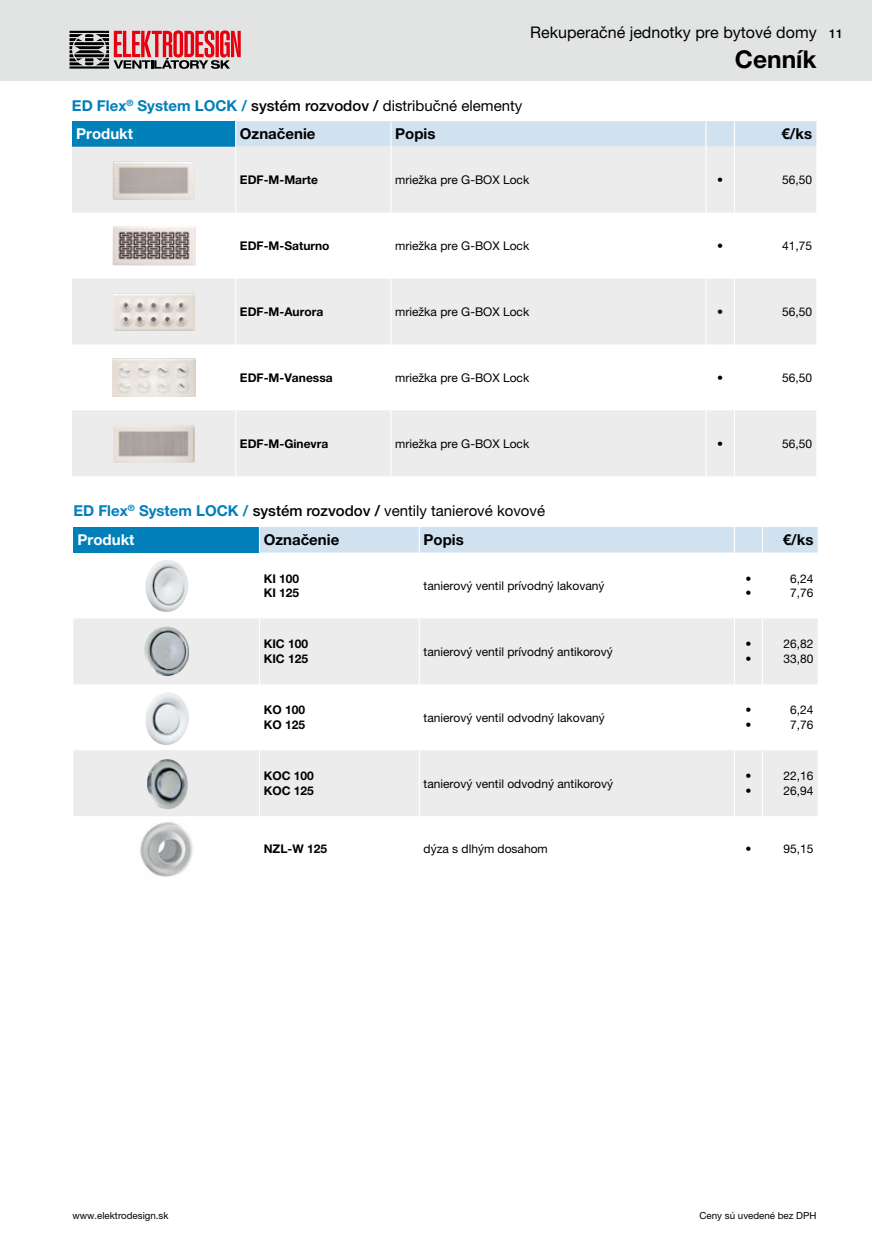
<style>
.page{position:relative;width:872px;height:1246px;background:#fff}
.page>*{position:absolute;margin:0;border:0;box-sizing:border-box;transform-origin:0 0}
.t1{font:700 24.45px "Helvetica Neue LT Pro";color:#000}
.t2{font:16.05px "Helvetica Neue LT Pro";color:#000}
.t3{font:15px "Helvetica Neue LT Pro";color:#000}
.t4{font:700 15px "Helvetica Neue LT Pro";color:#000}
.t5{font:700 15px "Helvetica Neue LT Pro";color:#fff}
.t6{font:500 12.3px "Helvetica Neue LT Pro";color:#000}
.t7{font:12px/14.4px "Helvetica Neue LT Pro";color:#000}
.t8{font:700 12px/14.4px "Helvetica Neue LT Pro";color:#000}
.t9{font:9.75px "Helvetica Neue LT Pro";color:#000}
.s1{font-weight:700;color:#007fb9}
.s2{font-weight:500}
</style>
<div class="page">
<div style="left:0;top:0;width:872px;height:80px;background:#e2e3e3"></div>
<div style="left:72px;top:121px;width:164px;height:26px;background:#007fb9"></div>
<svg style="left:72px;top:147px;width:744px;height:329px;fill:#ececec"></svg>
<svg style="left:235px;top:121px;width:581px;height:26px;background:#d1e1f0"></svg>
<hr style="left:235px;top:147px;width:1px;height:66px;background:#fff">
<hr style="left:390px;top:147px;width:1px;height:66px;background:#fff">
<hr style="left:705px;top:147px;width:1px;height:66px;background:#fff">
<hr style="left:734px;top:147px;width:1px;height:66px;background:#fff">
<hr style="left:235px;top:213px;width:1px;height:66px;background:#fff">
<hr style="left:390px;top:213px;width:1px;height:66px;background:#fff">
<hr style="left:705px;top:213px;width:1px;height:66px;background:#fff">
<hr style="left:734px;top:213px;width:1px;height:66px;background:#fff">
<hr style="left:235px;top:279px;width:1px;height:65px;background:#fff">
<hr style="left:390px;top:279px;width:1px;height:65px;background:#fff">
<hr style="left:705px;top:279px;width:1px;height:65px;background:#fff">
<hr style="left:734px;top:279px;width:1px;height:65px;background:#fff">
<hr style="left:235px;top:344px;width:1px;height:66px;background:#fff">
<hr style="left:390px;top:344px;width:1px;height:66px;background:#fff">
<hr style="left:705px;top:344px;width:1px;height:66px;background:#fff">
<hr style="left:734px;top:344px;width:1px;height:66px;background:#fff">
<hr style="left:235px;top:410px;width:1px;height:66px;background:#fff">
<hr style="left:390px;top:410px;width:1px;height:66px;background:#fff">
<hr style="left:705px;top:410px;width:1px;height:66px;background:#fff">
<hr style="left:734px;top:410px;width:1px;height:66px;background:#fff">
<img style="left:113px;top:160px;width:82px;height:39px">
<img style="left:112px;top:226px;width:83px;height:39px">
<img style="left:113px;top:292px;width:81px;height:39px">
<img style="left:112px;top:358px;width:83px;height:39px">
<img style="left:113px;top:424px;width:81px;height:38px">
<div style="left:73px;top:527px;width:186px;height:25px;background:#007fb9"></div>
<svg style="left:73px;top:618px;width:744px;height:198px;fill:#ececec"></svg>
<div style="left:260px;top:527px;width:557px;height:25px;background:#d0e1f0"></div>
<hr style="left:259px;top:618px;width:1px;height:66px;background:#fff">
<hr style="left:419px;top:618px;width:1px;height:66px;background:#fff">
<hr style="left:734px;top:618px;width:1px;height:66px;background:#fff">
<hr style="left:762px;top:618px;width:1px;height:66px;background:#fff">
<hr style="left:259px;top:684px;width:1px;height:66px;background:#fff">
<hr style="left:419px;top:684px;width:1px;height:66px;background:#fff">
<hr style="left:734px;top:684px;width:1px;height:66px;background:#fff">
<hr style="left:762px;top:684px;width:1px;height:66px;background:#fff">
<hr style="left:259px;top:750px;width:1px;height:66px;background:#fff">
<hr style="left:419px;top:750px;width:1px;height:66px;background:#fff">
<hr style="left:734px;top:750px;width:1px;height:66px;background:#fff">
<hr style="left:762px;top:750px;width:1px;height:66px;background:#fff">
<img style="left:145px;top:560px;width:43px;height:52px">
<img style="left:144px;top:626px;width:45px;height:50px">
<img style="left:145px;top:692px;width:44px;height:53px">
<img style="left:146px;top:759px;width:42px;height:51px">
<img style="left:140px;top:822px;width:53px;height:55px">
<svg style="left:70px;top:30px;width:171px;height:39px"></svg>
<h2 class="t2" style="left:530px;top:23px;width:288px">Rekuperačné jednotky pre bytové domy</h2>
<h1 class="t1" style="left:735px;top:44px;width:83px">Cenník</h1>
<p class="t3" style="left:72px;top:96px;width:452px"><span class="s1">ED Flex</span><sup>®</sup> <span class="s1">System LOCK /</span> <span class="s2">systém rozvodov /</span> distribučné elementy</p>
<p class="t5" style="left:76px;top:125px;width:58px">Produkt</p>
<p class="t4" style="left:240px;top:125px;width:77px">Označenie</p>
<p class="t4" style="left:395px;top:125px;width:42px">Popis</p>
<p class="t4" style="left:781px;top:125px;width:32px">€/ks</p>
<p class="t8" style="left:240px;top:172px;width:79px">EDF-M-Marte</p>
<p class="t7" style="left:395px;top:172px;width:136px">mriežka pre G-BOX Lock</p>
<p class="t7" style="left:717px;top:172px;width:7px">•</p>
<p class="t7" style="left:782px;top:172px;width:32px">56,50</p>
<p class="t6" style="left:829px;top:27px;width:15px">11</p>
<p class="t8" style="left:240px;top:238px;width:91px">EDF-M-Saturno</p>
<p class="t7" style="left:395px;top:238px;width:136px">mriežka pre G-BOX Lock</p>
<p class="t7" style="left:717px;top:238px;width:7px">•</p>
<p class="t7" style="left:782px;top:238px;width:32px">41,75</p>
<p class="t8" style="left:240px;top:304px;width:85px">EDF-M-Aurora</p>
<p class="t7" style="left:395px;top:304px;width:136px">mriežka pre G-BOX Lock</p>
<p class="t7" style="left:717px;top:304px;width:7px">•</p>
<p class="t7" style="left:782px;top:304px;width:32px">56,50</p>
<p class="t8" style="left:240px;top:370px;width:94px">EDF-M-Vanessa</p>
<p class="t7" style="left:395px;top:370px;width:136px">mriežka pre G-BOX Lock</p>
<p class="t7" style="left:717px;top:370px;width:7px">•</p>
<p class="t7" style="left:782px;top:370px;width:32px">56,50</p>
<p class="t8" style="left:240px;top:436px;width:90px">EDF-M-Ginevra</p>
<p class="t7" style="left:395px;top:436px;width:136px">mriežka pre G-BOX Lock</p>
<p class="t7" style="left:717px;top:436px;width:7px">•</p>
<p class="t7" style="left:782px;top:436px;width:32px">56,50</p>
<p class="t3" style="left:73px;top:502px;width:473px"><span class="s1">ED Flex</span><sup>®</sup> <span class="s1">System LOCK /</span> <span class="s2">systém rozvodov /</span> ventily tanierové kovové</p>
<p class="t5" style="left:78px;top:530px;width:58px">Produkt</p>
<p class="t4" style="left:264px;top:530px;width:77px">Označenie</p>
<p class="t4" style="left:423px;top:530px;width:42px">Popis</p>
<p class="t4" style="left:783px;top:530px;width:32px">€/ks</p>
<p class="t8" style="left:264px;top:571px;width:37px">KI 100<br>KI 125</p>
<p class="t7" style="left:423px;top:578px;width:182px">tanierový ventil prívodný lakovaný</p>
<p class="t7" style="left:745px;top:571px;width:7px">• •</p>
<p class="t7" style="left:790px;top:571px;width:25px">6,24<br>7,76</p>
<p class="t8" style="left:264px;top:637px;width:46px">KIC 100<br>KIC 125</p>
<p class="t7" style="left:423px;top:644px;width:191px">tanierový ventil prívodný antikorový</p>
<p class="t7" style="left:745px;top:637px;width:7px">• •</p>
<p class="t7" style="left:783px;top:637px;width:32px">26,82<br>33,80</p>
<p class="t8" style="left:264px;top:703px;width:43px">KO 100<br>KO 125</p>
<p class="t7" style="left:423px;top:710px;width:183px">tanierový ventil odvodný lakovaný</p>
<p class="t7" style="left:745px;top:703px;width:7px">• •</p>
<p class="t7" style="left:790px;top:703px;width:25px">6,24<br>7,76</p>
<p class="t8" style="left:264px;top:768px;width:52px">KOC 100<br>KOC 125</p>
<p class="t7" style="left:423px;top:776px;width:191px">tanierový ventil odvodný antikorový</p>
<p class="t7" style="left:745px;top:769px;width:7px">• •</p>
<p class="t7" style="left:783px;top:769px;width:32px">22,16<br>26,94</p>
<p class="t8" style="left:264px;top:842px;width:65px">NZL-W 125</p>
<p class="t7" style="left:423px;top:842px;width:126px">dýza s dlhým dosahom</p>
<p class="t7" style="left:745px;top:842px;width:7px">•</p>
<p class="t7" style="left:783px;top:842px;width:32px">95,15</p>
<p class="t9" style="left:72px;top:1209px;width:98px">www.elektrodesign.sk</p>
<p class="t9" style="left:699px;top:1209px;width:118px">Ceny sú uvedené bez DPH</p>
</div>
